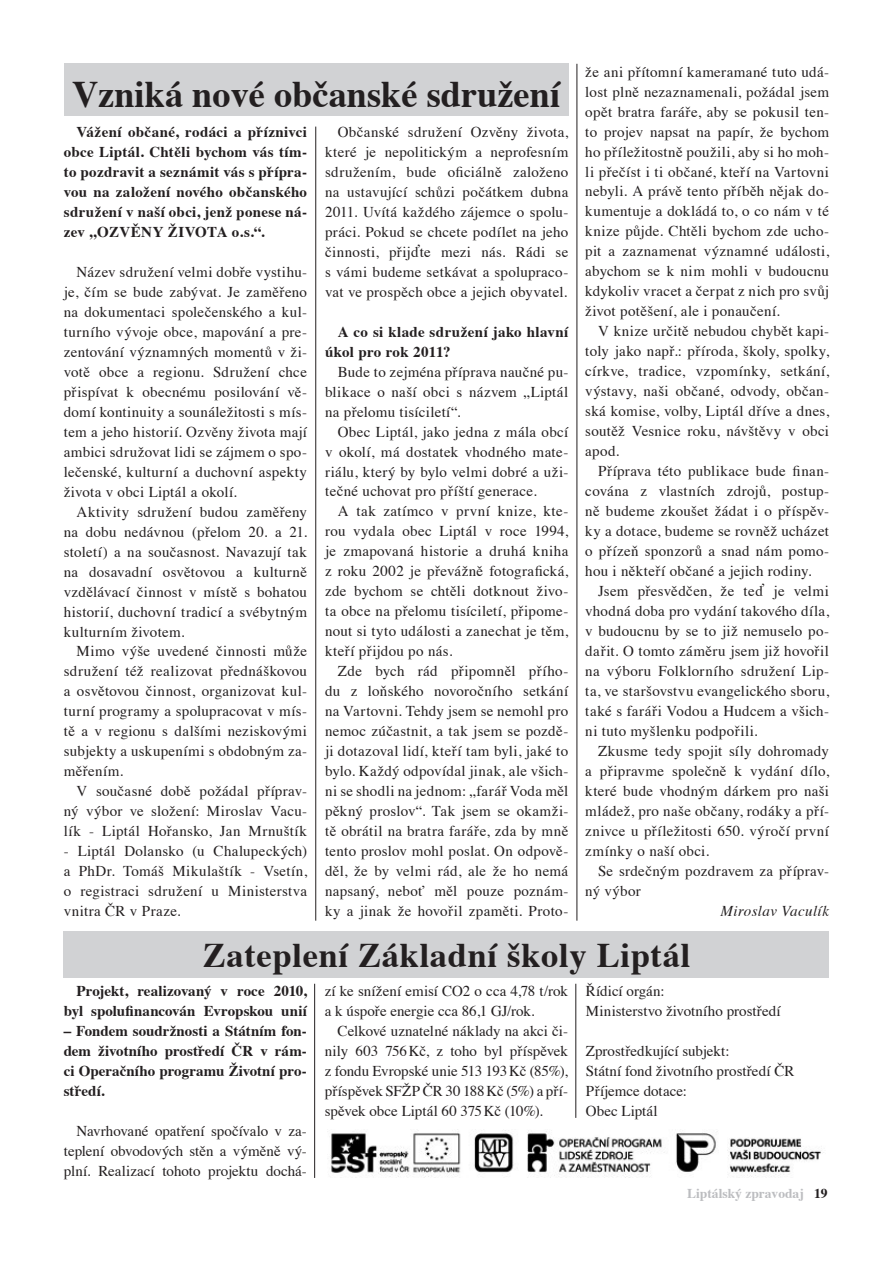
<style>
.page{position:relative;width:893px;height:1263px;background:#fff}
.page>*{position:absolute;margin:0;border:0;box-sizing:border-box;transform-origin:0 0}
.t1{font:700 37.5px "Times";color:#231f20}
.t2{font:700 34.5px "Times";letter-spacing:.02em;color:#231f20}
.t3{font:15px/20px "Times";letter-spacing:.015em;color:#231f20;text-align:justify}
.t4{font:700 15px/20px "Times";letter-spacing:.01em;color:#231f20;text-align:justify}
.t5{font:italic 15px "Times";letter-spacing:.025em;color:#231f20}
.t6{font:700 13.5px "Times";color:#bcbdc0}
.s1{color:#231f20}
</style>
<div class="page">
<div style="left:64px;top:64px;width:504px;height:52px;background:#d1d2d4"></div>
<div style="left:64px;top:931px;width:765px;height:46px;background:#d1d2d4"></div>
<img style="left:330px;top:1129px;width:494px;height:49px">
<hr style="left:315px;top:127px;width:1px;height:794px;background:#231f20">
<hr style="left:576px;top:64px;width:1px;height:857px;background:#231f20">
<hr style="left:314px;top:984px;width:1px;height:194px;background:#231f20">
<hr style="left:575px;top:984px;width:1px;height:134px;background:#231f20">
<h1 class="t1" style="left:72px;top:59px;width:490px">Vzniká nové občanské sdružení</h1>
<p class="t4" style="left:64px;top:120px;width:245px;text-indent:13px">Vážení občané, rodáci a příznivci obce Liptál. Chtěli bychom vás tím&shy;to pozdravit a seznámit vás s přípra&shy;vou na založení nového občanského sdružení v naší obci, jenž ponese ná&shy;zev „OZVĚNY ŽIVOTA o.s.“.</p>
<p class="t3" style="left:64px;top:260px;width:245px;text-indent:13px">Název sdružení velmi dobře vystihu&shy;je, čím se bude zabývat. Je zaměřeno na dokumentaci společenského a kul&shy;turního vývoje obce, mapování a pre&shy;zentování významných momentů v ži&shy;votě obce a regionu. Sdružení chce přispívat k obecnému posilování vě&shy;domí kontinuity a sounáležitosti s mís&shy;tem a jeho historií. Ozvěny života mají ambici sdružovat lidi se zájmem o spo&shy;lečenské, kulturní a duchovní aspekty života v obci Liptál a okolí.</p>
<p class="t3" style="left:64px;top:500px;width:245px;text-indent:13px">Aktivity sdružení budou zaměřeny na dobu nedávnou (přelom 20. a 21. století) a na současnost. Navazují tak na dosavadní osvětovou a kulturně vzdělávací činnost v místě s bohatou historií, duchovní tradicí a svébytným kulturním životem.</p>
<p class="t3" style="left:64px;top:640px;width:245px;text-indent:13px">Mimo výše uvedené činnosti může sdružení též realizovat přednáškovou a osvětovou činnost, organizovat kul&shy;turní programy a spolupracovat v mís&shy;tě a v regionu s dalšími neziskovými subjekty a uskupeními s obdobným za&shy;měřením.</p>
<p class="t3" style="left:64px;top:780px;width:245px;text-indent:13px">V současné době požádal příprav&shy;ný výbor ve složení: Miroslav Vacu&shy;lík - Liptál Hořansko, Jan Mrnuštík</p>
<p class="t3" style="left:64px;top:840px;width:245px">- Liptál Dolansko (u Chalupeckých) a PhDr. Tomáš Mikulaštík - Vsetín, o registraci sdružení u Ministerstva vnitra ČR v Praze.</p>
<p class="t3" style="left:325px;top:120px;width:245px;text-indent:13px">Občanské sdružení Ozvěny života, které je nepolitickým a neprofesním sdružením, bude oficiálně založeno na ustavující schůzi počátkem dubna 2011. Uvítá každého zájemce o spolu&shy;práci. Pokud se chcete podílet na jeho činnosti, přijďte mezi nás. Rádi se s vámi budeme setkávat a spolupraco&shy;vat ve prospěch obce a jejich obyvatel.</p>
<p class="t4" style="left:325px;top:320px;width:245px;text-indent:13px">A co si klade sdružení jako hlavní úkol pro rok 2011?</p>
<p class="t3" style="left:325px;top:360px;width:245px;text-indent:13px">Bude to zejména příprava naučné pu&shy;blikace o naší obci s názvem „Liptál na přelomu tisíciletí“.</p>
<p class="t3" style="left:325px;top:420px;width:245px;text-indent:13px">Obec Liptál, jako jedna z mála obcí v okolí, má dostatek vhodného mate&shy;riálu, který by bylo velmi dobré a uži&shy;tečné uchovat pro příští generace.</p>
<p class="t3" style="left:325px;top:500px;width:245px;text-indent:13px">A tak zatímco v první knize, kte&shy;rou vydala obec Liptál v roce 1994, je zmapovaná historie a druhá kniha z roku 2002 je převážně fotografická, zde bychom se chtěli dotknout živo&shy;ta obce na přelomu tisíciletí, připome&shy;nout si tyto události a zanechat je těm, kteří přijdou po nás.</p>
<p class="t3" style="left:325px;top:660px;width:245px;text-indent:13px">Zde bych rád připomněl přího&shy;du z loňského novoročního setkání na Vartovni. Tehdy jsem se nemohl pro nemoc zúčastnit, a tak jsem se pozdě&shy;ji dotazoval lidí, kteří tam byli, jaké to bylo. Každý odpovídal jinak, ale všich&shy;ni se shodli na jednom: „farář Voda měl pěkný proslov“. Tak jsem se okamži&shy;tě obrátil na bratra faráře, zda by mně tento proslov mohl poslat. On odpově&shy;děl, že by velmi rád, ale že ho nemá napsaný, neboť měl pouze poznám&shy;ky a jinak že hovořil zpaměti. Proto-</p>
<p class="t3" style="left:585px;top:60px;width:245px">že ani přítomní kameramané tuto udá&shy;lost plně nezaznamenali, požádal jsem opět bratra faráře, aby se pokusil ten&shy;to projev napsat na papír, že bychom ho příležitostně použili, aby si ho moh&shy;li přečíst i ti občané, kteří na Vartovni nebyli. A právě tento příběh nějak do&shy;kumentuje a dokládá to, o co nám v té knize půjde. Chtěli bychom zde ucho&shy;pit a zaznamenat významné události, abychom se k nim mohli v budoucnu kdykoliv vracet a čerpat z nich pro svůj život potěšení, ale i ponaučení.</p>
<p class="t3" style="left:585px;top:320px;width:245px;text-indent:13px">V knize určitě nebudou chybět kapi&shy;toly jako např.: příroda, školy, spolky, církve, tradice, vzpomínky, setkání, výstavy, naši občané, odvody, občan&shy;ská komise, volby, Liptál dříve a dnes, soutěž Vesnice roku, návštěvy v obci apod.</p>
<p class="t3" style="left:585px;top:460px;width:245px;text-indent:13px">Příprava této publikace bude finan&shy;cována z vlastních zdrojů, postup&shy;ně budeme zkoušet žádat i o příspěv&shy;ky a dotace, budeme se rovněž ucházet o přízeň sponzorů a snad nám pomo&shy;hou i někteří občané a jejich rodiny.</p>
<p class="t3" style="left:585px;top:580px;width:245px;text-indent:13px">Jsem přesvědčen, že teď je velmi vhodná doba pro vydání takového díla, v budoucnu by se to již nemuselo po&shy;dařit. O tomto záměru jsem již hovořil na výboru Folklorního sdružení Lip&shy;ta, ve staršovstvu evangelického sboru, také s faráři Vodou a Hudcem a všich&shy;ni tuto myšlenku podpořili.</p>
<p class="t3" style="left:585px;top:740px;width:245px;text-indent:13px">Zkusme tedy spojit síly dohromady a připravme společně k vydání dílo, které bude vhodným dárkem pro naši mládež, pro naše občany, rodáky a pří&shy;znivce u příležitosti 650. výročí první zmínky o naší obci.</p>
<p class="t3" style="left:585px;top:859px;width:245px;text-indent:13px">Se srdečným pozdravem za příprav&shy;ný výbor</p>
<p class="t5" style="left:720px;top:898px;width:110px">Miroslav Vaculík</p>
<h2 class="t2" style="left:203px;top:922px;width:489px">Zateplení Základní školy Liptál</h2>
<p class="t4" style="left:64px;top:979px;width:245px;text-align:right">Projekt, realizovaný v roce 2010, byl spolufinancován Evropskou unií</p>
<p class="t4" style="left:64px;top:1019px;width:245px">– Fondem soudržnosti a Státním fon&shy;dem životního prostředí ČR v rám&shy;ci Operačního programu Životní pro&shy;středí.</p>
<p class="t3" style="left:64px;top:1120px;width:245px;text-indent:13px">Navrhované opatření spočívalo v za&shy;teplení obvodových stěn a výměně vý&shy;plní. Realizací tohoto projektu dochá-</p>
<p class="t3" style="left:325px;top:980px;width:245px">zí ke snížení emisí CO2 o cca 4,78 t/rok a k úspoře energie cca 86,1 GJ/rok.</p>
<p class="t3" style="left:325px;top:1020px;width:245px;text-indent:13px">Celkové uznatelné náklady na akci či&shy;nily 603 756Kč, z toho byl příspěvek z fondu Evropské unie 513 193Kč (85%), příspěvek SFŽP ČR 30 188Kč (5%) a pří&shy;spěvek obce Liptál 60 375Kč (10%).</p>
<p class="t3" style="left:586px;top:980px;width:196px">Řídicí orgán:<br>Ministerstvo životního prostředí</p>
<p class="t3" style="left:586px;top:1040px;width:210px;text-align:left">Zprostředkující subjekt:<br>Státní fond životního prostředí ČR<br>Příjemce dotace:<br>Obec Liptál</p>
<p class="t6" style="left:687px;top:1180px;width:142px">Liptálský zpravodaj <span class="s1">19</span></p>
</div>
